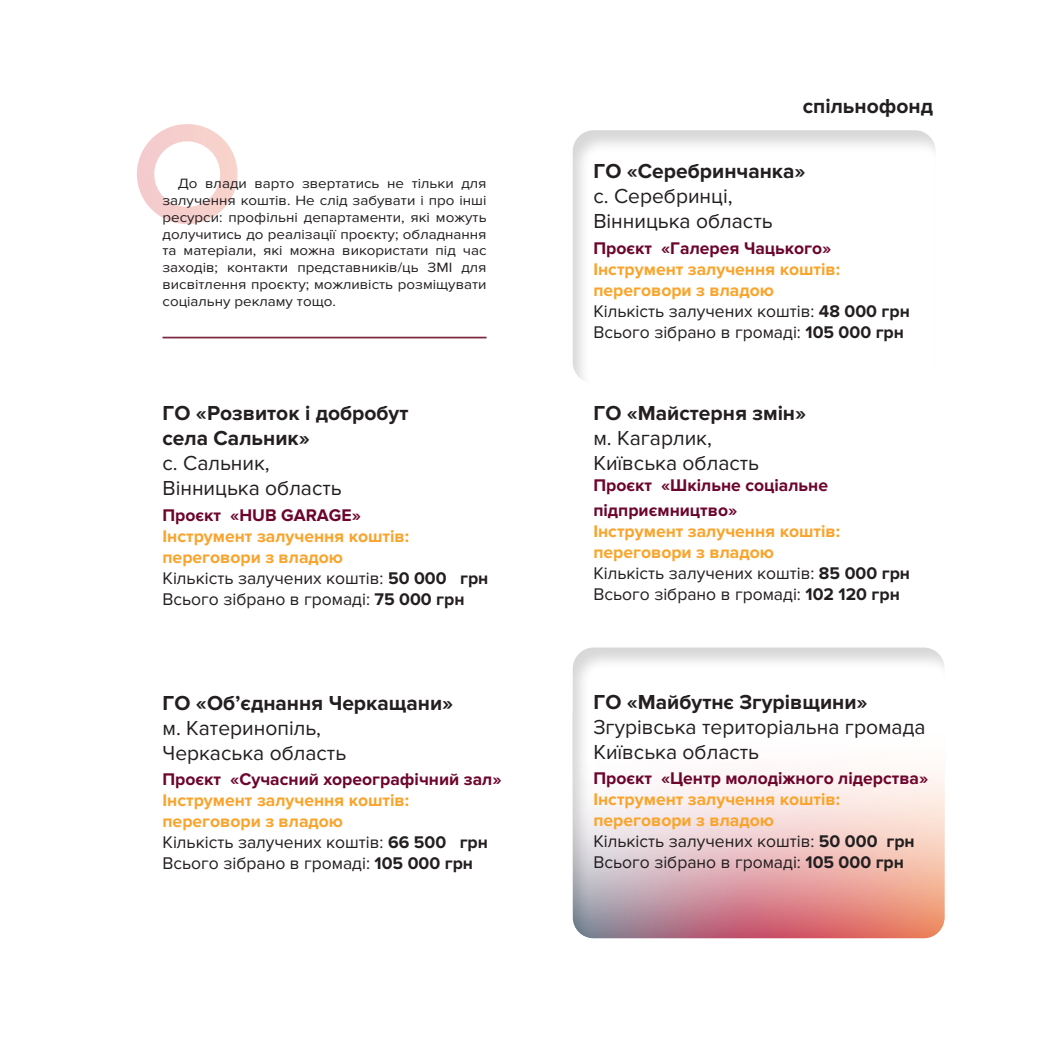
<style>
.page{position:relative;width:1042px;height:1042px;background:#fff}
.page>*{position:absolute;margin:0;border:0;box-sizing:border-box;transform-origin:0 0}
.t1{font:21px "Proxima Nova";color:#231f20}
.t2{font:700 21px "Proxima Nova";color:#231f20}
.t3{font:17.5px "Proxima Nova";color:#231f20}
.t4{font:700 17.5px "Proxima Nova";color:#f9a42c}
.t5{font:700 17.5px "Proxima Nova";color:#6c052c}
.t6{font:14px/16.8px "Proxima Nova";color:#231f20;text-align:justify;scale:1.08 1}
.s1{font-weight:700}
</style>
<div class="page">
<img style="left:137px;top:124px;width:100px;height:100px">
<div style="left:569px;top:128px;width:368px;height:257px;background:#231f20;opacity:.18"></div>
<div style="left:569px;top:645px;width:376px;height:294px;background:#231f20;opacity:.18"></div>
<hr style="left:162px;top:337px;width:324px;height:1px;background:#7c2941">
<p class="t6" style="left:162px;top:175px;width:302px;text-indent:15px">До влади варто звертатись не тільки для залучення коштів. Не слід забувати і про інші ресурси: профільні департаменти, які можуть долучитись до реалізації проєкту; обладнання та матеріали, які можна використати під час заходів; контакти представників/ць ЗМІ для висвітлення проєкту; можливість розміщувати соціальну рекламу тощо.</p>
<p class="t2" style="left:162px;top:401px;width:247px">ГО «Розвиток і добробут</p>
<p class="t2" style="left:162px;top:426px;width:149px">села Сальник»</p>
<p class="t1" style="left:162px;top:451px;width:109px">с. Сальник,</p>
<p class="t1" style="left:162px;top:476px;width:181px">Вінницька область</p>
<p class="t5" style="left:162px;top:505px;width:200px">Проєкт «HUB GARAGE»</p>
<p class="t4" style="left:162px;top:526px;width:248px">Інструмент залучення коштів:</p>
<p class="t4" style="left:162px;top:547px;width:182px">переговори з владою</p>
<p class="t3" style="left:162px;top:568px;width:327px">Кількість залучених коштів: <span class="s1">50 000 грн</span></p>
<p class="t3" style="left:162px;top:589px;width:304px">Всього зібрано в громаді: <span class="s1">75 000 грн</span></p>
<p class="t2" style="left:162px;top:690px;width:292px">ГО «Об’єднання Черкащани»</p>
<p class="t1" style="left:162px;top:716px;width:160px">м. Катеринопіль,</p>
<p class="t1" style="left:162px;top:741px;width:185px">Черкаська область</p>
<p class="t5" style="left:162px;top:769px;width:340px">Проєкт «Сучасний хореографічний зал»</p>
<p class="t4" style="left:162px;top:790px;width:248px">Інструмент залучення коштів:</p>
<p class="t4" style="left:162px;top:811px;width:182px">переговори з владою</p>
<p class="t3" style="left:162px;top:832px;width:327px">Кількість залучених коштів: <span class="s1">66 500 грн</span></p>
<p class="t3" style="left:162px;top:853px;width:312px">Всього зібрано в громаді: <span class="s1">105 000 грн</span></p>
<p class="t2" style="left:803px;top:94px;width:132px">спільнофонд</p>
<p class="t2" style="left:593px;top:159px;width:214px">ГО «Серебринчанка»</p>
<p class="t1" style="left:593px;top:184px;width:141px">с. Серебринці,</p>
<p class="t1" style="left:593px;top:209px;width:181px">Вінницька область</p>
<p class="t5" style="left:593px;top:238px;width:240px">Проєкт «Галерея Чацького»</p>
<p class="t4" style="left:593px;top:259px;width:248px">Інструмент залучення коштів:</p>
<p class="t4" style="left:593px;top:280px;width:182px">переговори з владою</p>
<p class="t3" style="left:593px;top:301px;width:318px">Кількість залучених коштів: <span class="s1">48 000 грн</span></p>
<p class="t3" style="left:593px;top:322px;width:312px">Всього зібрано в громаді: <span class="s1">105 000 грн</span></p>
<p class="t2" style="left:593px;top:401px;width:214px">ГО «Майстерня змін»</p>
<p class="t1" style="left:593px;top:426px;width:120px">м. Кагарлик,</p>
<p class="t1" style="left:593px;top:451px;width:167px">Київська область</p>
<p class="t5" style="left:593px;top:475px;width:236px">Проєкт «Шкільне соціальне</p>
<p class="t5" style="left:593px;top:500px;width:145px">підприємництво»</p>
<p class="t4" style="left:593px;top:521px;width:248px">Інструмент залучення коштів:</p>
<p class="t4" style="left:593px;top:542px;width:182px">переговори з владою</p>
<p class="t3" style="left:593px;top:563px;width:318px">Кількість залучених коштів: <span class="s1">85 000 грн</span></p>
<p class="t3" style="left:593px;top:584px;width:308px">Всього зібрано в громаді: <span class="s1">102 120 грн</span></p>
<p class="t2" style="left:593px;top:689px;width:276px">ГО «Майбутнє Згурівщини»</p>
<p class="t1" style="left:593px;top:715px;width:334px">Згурівська територіальна громада</p>
<p class="t1" style="left:593px;top:740px;width:167px">Київська область</p>
<p class="t5" style="left:593px;top:768px;width:336px">Проєкт «Центр молодіжного лідерства»</p>
<p class="t4" style="left:593px;top:789px;width:248px">Інструмент залучення коштів:</p>
<p class="t4" style="left:593px;top:810px;width:182px">переговори з владою</p>
<p class="t3" style="left:593px;top:831px;width:323px">Кількість залучених коштів: <span class="s1">50 000 грн</span></p>
<p class="t3" style="left:593px;top:852px;width:312px">Всього зібрано в громаді: <span class="s1">105 000 грн</span></p>
</div>
